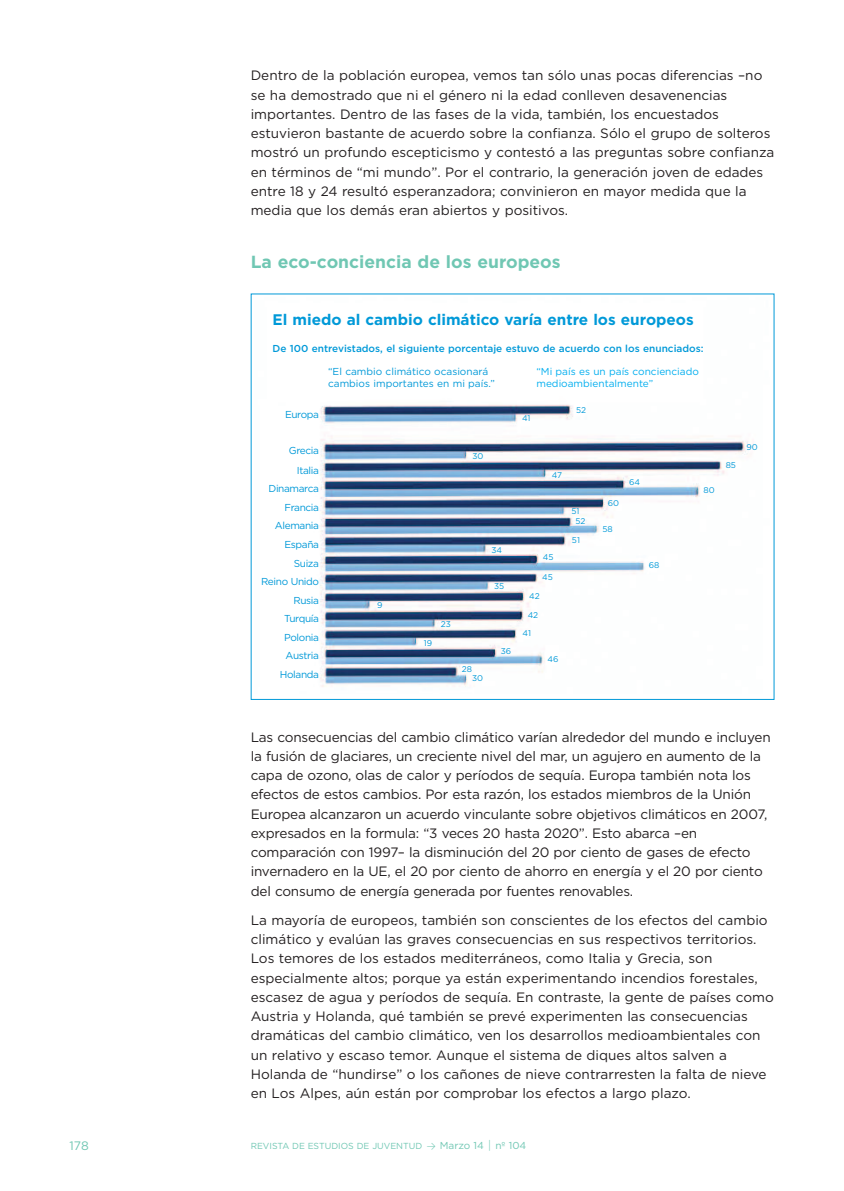
<style>
.page{position:relative;width:844px;height:1191px;background:#fff}
.page>*{position:absolute;margin:0;border:0;box-sizing:border-box;transform-origin:0 0}
.t1{font:700 17.5px "Gotham";color:#70c7b3}
.t2{font:700 15.4px "Gotham";color:#0099d8}
.t3{font:13.65px/19.2px "Gotham";color:#231f20}
.t4{font:12.25px "Gotham";color:#70c7b3}
.t5{font:10.15px/18.6px "Gotham";letter-spacing:-.035em;color:#0099d8;text-align:right}
.t6{font:500 10.15px "Gotham";color:#0099d8}
.t7{font:10.15px/12.2px "Gotham";color:#0099d8}
.t8{font:10.15px/12.2px "Gotham";color:#00aeef}
.t9{font:8.75px "Gotham";color:#70c7b3}
.t10{font:8.4px/10px "Gotham";color:#0099d8}
.s1{font-family:"Bryant";font-size:11.9px}
.s2{font-size:10.15px}
</style>
<div class="page">
<img style="left:319px;top:405px;width:430px;height:282px">
<p class="t3" style="left:251px;top:66px;width:525px">Dentro de la población europea, vemos tan sólo unas pocas diferencias –no se ha demostrado que ni el género ni la edad conlleven desavenencias importantes. Dentro de las fases de la vida, también, los encuestados estuvieron bastante de acuerdo sobre la confianza. Sólo el grupo de solteros mostró un profundo escepticismo y contestó a las preguntas sobre confianza en términos de “mi mundo”. Por el contrario, la generación joven de edades entre 18 y 24 resultó esperanzadora; convinieron en mayor medida que la media que los demás eran abiertos y positivos.</p>
<p class="t1" style="left:251px;top:251px;width:311px">La eco-conciencia de los europeos</p>
<p class="t2" style="left:272px;top:311px;width:422px">El miedo al cambio climático varía entre los europeos</p>
<p class="t6" style="left:272px;top:342px;width:432px">De 100 entrevistados, el siguiente porcentaje estuvo de acuerdo con los enunciados:</p>
<p class="t5" style="left:285px;top:405px;width:35px">Europa</p>
<p class="t5" style="left:261px;top:441px;width:59px">Grecia<br>Italia<br>Dinamarca<br>Francia<br>Alemania<br>España<br>Suiza<br>Reino Unido<br>Rusia<br>Turquía<br>Polonia<br>Austria<br>Holanda</p>
<p class="t7" style="left:328px;top:365px;width:168px">“El cambio climático ocasionará cambios importantes en mi país.”</p>
<p class="t8" style="left:536px;top:365px;width:164px">“Mi país es un país concienciado medioambientalmente”</p>
<p class="t10" style="left:576px;top:405px;width:11px">52</p>
<p class="t10" style="left:522px;top:413px;width:10px">41</p>
<p class="t10" style="left:377px;top:600px;width:7px">9</p>
<p class="t10" style="left:472px;top:451px;width:13px">30</p>
<p class="t10" style="left:491px;top:545px;width:12px">34</p>
<p class="t10" style="left:494px;top:581px;width:12px">35</p>
<p class="t10" style="left:424px;top:638px;width:10px">19</p>
<p class="t10" style="left:440px;top:619px;width:12px">23</p>
<p class="t10" style="left:462px;top:664px;width:12px">28</p>
<p class="t10" style="left:472px;top:673px;width:13px">30</p>
<p class="t10" style="left:500px;top:646px;width:12px">36</p>
<p class="t10" style="left:551px;top:470px;width:12px">47</p>
<p class="t10" style="left:542px;top:552px;width:12px">45</p>
<p class="t10" style="left:542px;top:572px;width:12px">45</p>
<p class="t10" style="left:529px;top:591px;width:12px">42</p>
<p class="t10" style="left:527px;top:609px;width:12px">42</p>
<p class="t10" style="left:522px;top:628px;width:10px">41</p>
<p class="t10" style="left:547px;top:653px;width:12px">46</p>
<p class="t10" style="left:575px;top:505px;width:11px;text-indent:-4px">51<br>52</p>
<p class="t10" style="left:571px;top:535px;width:10px">51</p>
<p class="t10" style="left:607px;top:497px;width:13px">60</p>
<p class="t10" style="left:602px;top:524px;width:12px">58</p>
<p class="t10" style="left:629px;top:477px;width:12px">64</p>
<p class="t10" style="left:648px;top:560px;width:12px">68</p>
<p class="t10" style="left:703px;top:485px;width:13px">80</p>
<p class="t10" style="left:725px;top:460px;width:12px">85</p>
<p class="t10" style="left:746px;top:442px;width:13px">90</p>
<p class="t3" style="left:251px;top:727px;width:521px">Las consecuencias del cambio climático varían alrededor del mundo e incluyen la fusión de glaciares, un creciente nivel del mar, un agujero en aumento de la capa de ozono, olas de calor y períodos de sequía. Europa también nota los efectos de estos cambios. Por esta razón, los estados miembros de la Unión Europea alcanzaron un acuerdo vinculante sobre objetivos climáticos en 2007, expresados en la formula: “3 veces 20 hasta 2020”. Esto abarca –en comparación con 1997– la disminución del 20 por ciento de gases de efecto invernadero en la UE, el 20 por ciento de ahorro en energía y el 20 por ciento del consumo de energía generada por fuentes renovables.</p>
<p class="t3" style="left:251px;top:910px;width:524px">La mayoría de europeos, también son conscientes de los efectos del cambio climático y evalúan las graves consecuencias en sus respectivos territorios.<br>Los temores de los estados mediterráneos, como Italia y Grecia, son especialmente altos; porque ya están experimentando incendios forestales, escasez de agua y períodos de sequía. En contraste, la gente de países como Austria y Holanda, qué también se prevé experimenten las consecuencias dramáticas del cambio climático, ven los desarrollos medioambientales con un relativo y escaso temor. Aunque el sistema de diques altos salven a Holanda de “hundirse” o los cañones de nieve contrarresten la falta de nieve en Los Alpes, aún están por comprobar los efectos a largo plazo.</p>
<p class="t4" style="left:69px;top:1138px;width:21px">178</p>
<p class="t9" style="left:251px;top:1141px;width:277px">REVISTA DE ESTUDIOS DE JUVENTUD <span class="s1">≥</span> <span class="s2">Marzo 14</span> <span class="s1">|</span> <span class="s2">nº 104</span></p>
</div>
